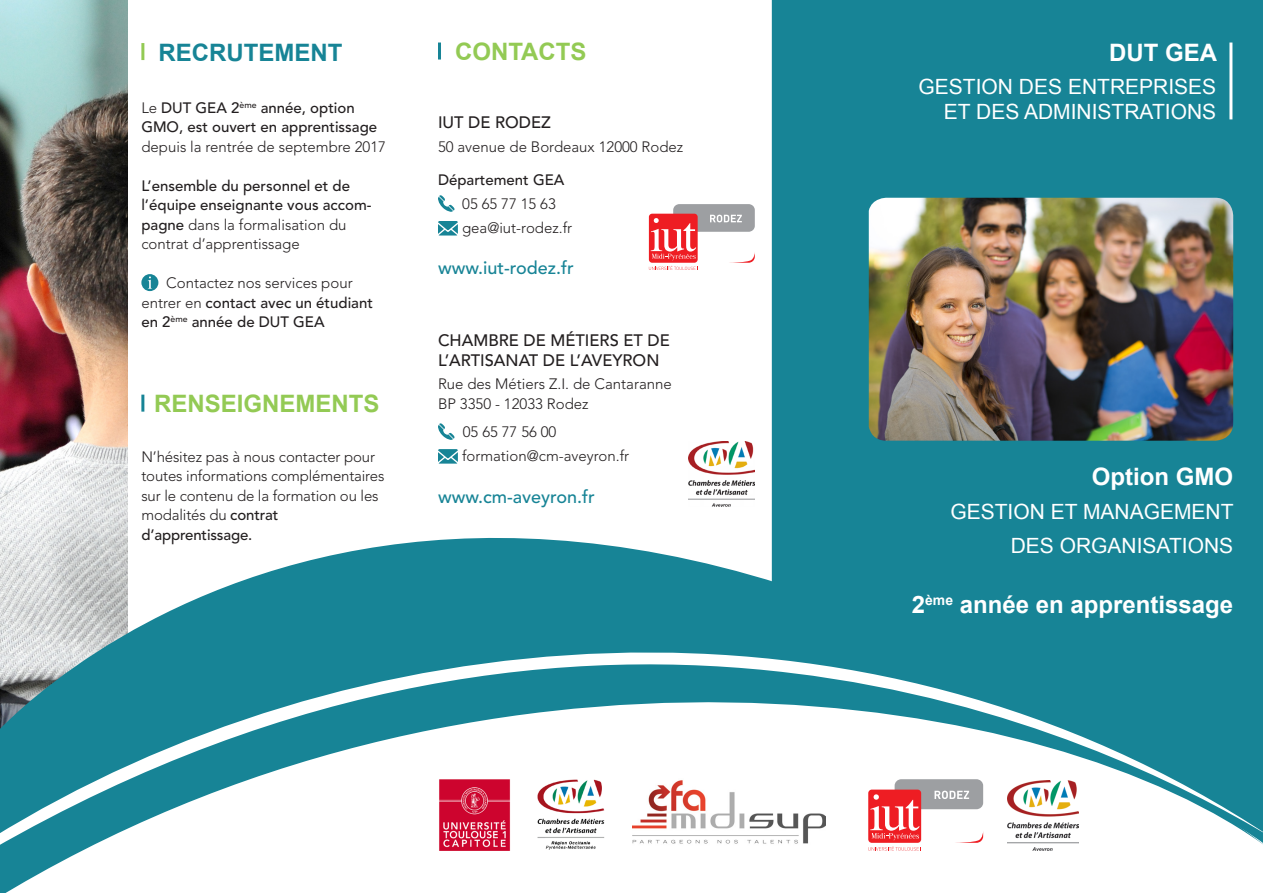
<style>
.page{position:relative;width:1263px;height:893px;background:#fff}
.page>*{position:absolute;margin:0;border:0;box-sizing:border-box;transform-origin:0 0}
.t1{font:700 24px "Arial";color:#fff}
.t2{font:700 24px "Arial";color:#93ca54}
.t3{font:700 24px "Arial";color:#178496}
.t4{font:21px "Arial";color:#fff}
.t5{font:500 18px "Avenir LT Std";color:#178496}
.t6{font:500 16.5px "Avenir LT Std";color:#231f20}
.t7{font:500 15px/19.5px "Avenir LT Std";color:#231f20}
.t8{font:300 15px/19.5px "Avenir LT Std";letter-spacing:-.005em;color:#231f20}
.s1{font-weight:300}
.s2{font-weight:500}
</style>
<div class="page">
<img style="left:0;top:0;width:128px;height:220px">
<div style="left:772px;top:0;width:491px;height:220px;background:#178496"></div>
<hr style="left:1229px;top:43px;width:3px;height:76px;background:#fff">
<img style="left:869px;top:198px;width:364px;height:22px">
<img style="left:0;top:220px;width:1263px;height:673px">
<svg style="left:438px;top:195px;width:17px;height:17px"></svg>
<svg style="left:438px;top:221px;width:20px;height:15px"></svg>
<svg style="left:438px;top:423px;width:17px;height:17px"></svg>
<svg style="left:438px;top:449px;width:20px;height:15px"></svg>
<svg style="left:141px;top:274px;width:17px;height:17px"></svg>
<svg style="left:868px;top:850px;width:54px;height:1px"></svg>
<div style="left:673px;top:204px;width:82px;height:28px;background:#9d9fa2;border-radius:6px"></div>
<div style="left:649px;top:214px;width:49px;height:49px;background:#ee1d23;border-radius:3px"></div>
<svg style="left:651px;top:218px;width:45px;height:42px"></svg>
<svg style="left:649px;top:266px;width:49px;height:4px"></svg>
<svg style="left:710px;top:215px;width:32px;height:7px"></svg>
<svg style="left:728px;top:251px;width:28px;height:12px"></svg>
<img style="left:689px;top:442px;width:65px;height:60px">
<hr style="left:141px;top:43px;width:3px;height:17px;background:#93ca54">
<hr style="left:438px;top:43px;width:3px;height:17px;background:#178496">
<hr style="left:141px;top:395px;width:3px;height:17px;background:#178496">
<svg style="left:0;top:502px;width:1263px;height:348px;fill:#178496"></svg>
<p class="t3" style="left:158px;top:36px;width:185px">RECRUTEMENT</p>
<p class="t7" style="left:141px;top:98px;width:246px"><span class="s1">Le</span> DUT GEA 2<sup>ème</sup> année, option<br>GMO, est ouvert en apprentissage <span class="s1">depuis la rentrée de septembre 2017</span></p>
<p class="t7" style="left:141px;top:176px;width:232px">L’ensemble du personnel et de l’équipe enseignante vous accom&shy;pagne <span class="s1">dans la formalisation du contrat d’apprentissage</span></p>
<p class="t7" style="left:141px;top:274px;width:233px;text-indent:25px"><span class="s1">Contactez nos services pour entrer en</span> contact avec un étudiant en 2<sup>ème</sup> année de DUT GEA</p>
<p class="t2" style="left:154px;top:387px;width:227px">RENSEIGNEMENTS</p>
<p class="t8" style="left:141px;top:447px;width:245px">N’hésitez pas à nous contacter pour toutes informations complémentaires sur le contenu de la formation ou les modalités du <span class="s2">contrat d’apprentissage.</span></p>
<p class="t2" style="left:455px;top:36px;width:133px">CONTACTS</p>
<p class="t6" style="left:438px;top:113px;width:115px">IUT DE RODEZ</p>
<p class="t8" style="left:438px;top:137px;width:247px">50 avenue de Bordeaux 12000 Rodez</p>
<p class="t7" style="left:438px;top:170px;width:128px">Département GEA</p>
<p class="t8" style="left:462px;top:194px;width:95px">05 65 77 15 63</p>
<p class="t8" style="left:462px;top:218px;width:112px">gea@iut-rodez.fr</p>
<p class="t5" style="left:438px;top:257px;width:137px">www.iut-rodez.fr</p>
<p class="t6" style="left:438px;top:331px;width:233px">CHAMBRE DE MÉTIERS ET DE</p>
<p class="t6" style="left:438px;top:350px;width:223px">L’ARTISANAT DE L’AVEYRON</p>
<p class="t8" style="left:438px;top:374px;width:235px">Rue des Métiers Z.I. de Cantaranne</p>
<p class="t8" style="left:438px;top:394px;width:152px">BP 3350 - 12033 Rodez</p>
<p class="t8" style="left:463px;top:422px;width:95px">05 65 77 56 00</p>
<p class="t8" style="left:462px;top:446px;width:169px">formation@cm-aveyron.fr</p>
<p class="t5" style="left:438px;top:487px;width:158px">www.cm-aveyron.fr</p>
<p class="t1" style="left:1109px;top:36px;width:109px">DUT GEA</p>
<p class="t4" style="left:919px;top:73px;width:299px">GESTION DES ENTREPRISES</p>
<p class="t4" style="left:944px;top:98px;width:274px">ET DES ADMINISTRATIONS</p>
<p class="t1" style="left:1092px;top:461px;width:143px">Option GMO</p>
<p class="t4" style="left:950px;top:498px;width:285px">GESTION ET MANAGEMENT</p>
<p class="t4" style="left:1011px;top:531px;width:224px">DES ORGANISATIONS</p>
<p class="t1" style="left:912px;top:588px;width:323px">2<sup>ème</sup> année en apprentissage</p>
</div>
